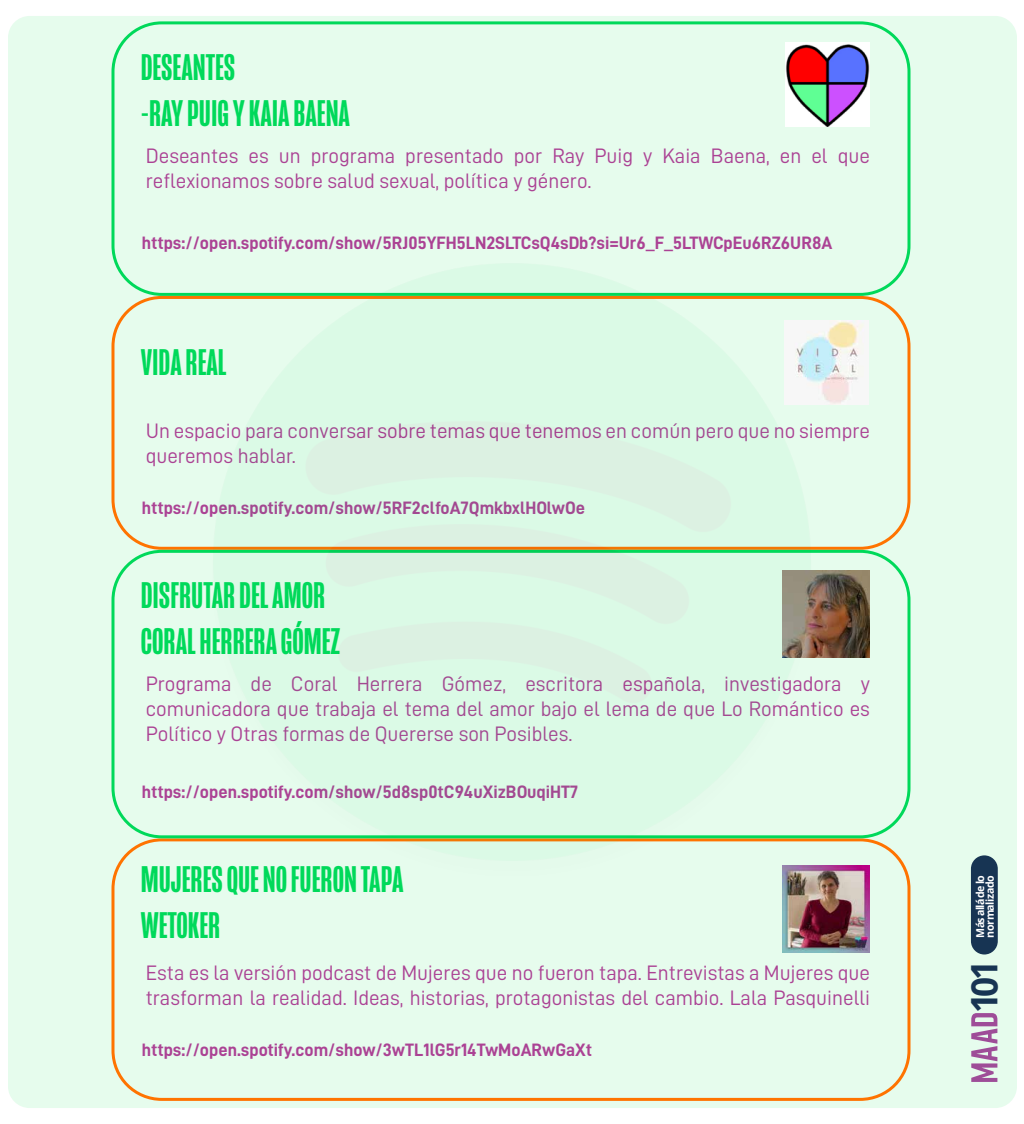
<style>
.page{position:relative;width:1024px;height:1124px;background:#fff}
.page>*{position:absolute;margin:0;border:0;box-sizing:border-box;transform-origin:0 0}
.t1{font:500 38px/45.6px "Mongoose";color:#00d95a}
.t2{font:700 36.5px "Open Sans";color:#173453;scale:.96 1}
.t3{font:21px/25.2px "D DIN";color:#ab4294}
.t4{font:18px "D DIN Bold";color:#ab4294}
.t5{font:700 10.9px/9.8px "Open Sans";letter-spacing:-.04em;color:#fff}
</style>
<div class="page">
<div style="left:8px;top:16px;width:1009px;height:1092px;background:#e6fced;border-radius:22px"></div>
<div style="left:971px;top:855px;width:27px;height:100px;background:#173453;border-radius:13px"></div>
<svg style="left:971px;top:1013px;width:26px;height:69px"></svg>
<div style="left:111px;top:21px;width:799px;height:275px;border:3px solid #00d95a;border-radius:49px"></div>
<div style="left:111px;top:838px;width:799px;height:263px;border:3px solid #ff7300;border-radius:49px"></div>
<img style="left:172px;top:264px;width:680px;height:596px">
<img style="left:785px;top:42px;width:85px;height:85px">
<img style="left:784px;top:320px;width:85px;height:85px">
<img style="left:782px;top:570px;width:88px;height:88px">
<img style="left:782px;top:865px;width:88px;height:88px">
<h1 class="t1" style="left:141px;top:45px;width:211px">DESEANTES<br>-RAY PUIG Y KAIA BAENA</h1>
<p class="t3" style="left:146px;top:143px;width:726px">Deseantes es un programa presentado por Ray Puig y Kaia Baena, en el que reflexionamos sobre salud sexual, política y género.</p>
<p class="t4" style="left:142px;top:233px;width:692px">https://open.spotify.com/show/5RJ05YFH5LN2SLTCsQ4sDb?si=Ur6_F_5LTWCpEu6RZ6UR8A</p>
<h1 class="t1" style="left:141px;top:340px;width:87px">VIDA REAL</h1>
<p class="t3" style="left:146px;top:418px;width:726px">Un espacio para conversar sobre temas que tenemos en común pero que no siempre queremos hablar.</p>
<p class="t4" style="left:142px;top:497px;width:445px">https://open.spotify.com/show/5RF2clfoA7QmkbxlHOlwOe</p>
<h1 class="t1" style="left:141px;top:573px;width:201px">DISFRUTAR DEL AMOR<br>CORAL HERRERA GÓMEZ</h1>
<p class="t3" style="left:146px;top:671px;width:726px;text-align:justify">Programa de Coral Herrera Gómez, escritora española, investigadora y comunicadora que trabaja el tema del amor bajo el lema de que Lo Romántico es Político y Otras formas de Quererse son Posibles.</p>
<p class="t4" style="left:142px;top:781px;width:438px">https://open.spotify.com/show/5d8sp0tC94uXizBOuqiHT7</p>
<h1 class="t1" style="left:141px;top:857px;width:264px">MUJERES QUE NO FUERON TAPA<br>WETOKER</h1>
<p class="t3" style="left:146px;top:960px;width:726px">Esta es la versión podcast de Mujeres que no fueron tapa. Entrevistas a Mujeres que trasforman la realidad. Ideas, historias, protagonistas del cambio. Lala Pasquinelli</p>
<p class="t4" style="left:142px;top:1040px;width:452px">https://open.spotify.com/show/3wTL1lG5r14TwMoARwGaXt</p>
<p class="t5" style="left:975px;top:938px;width:64px;rotate:-90deg">Más allá de lo normalizado</p>
<h2 class="t2" style="left:958px;top:1013px;width:57px;rotate:-90deg">101</h2>
</div>
